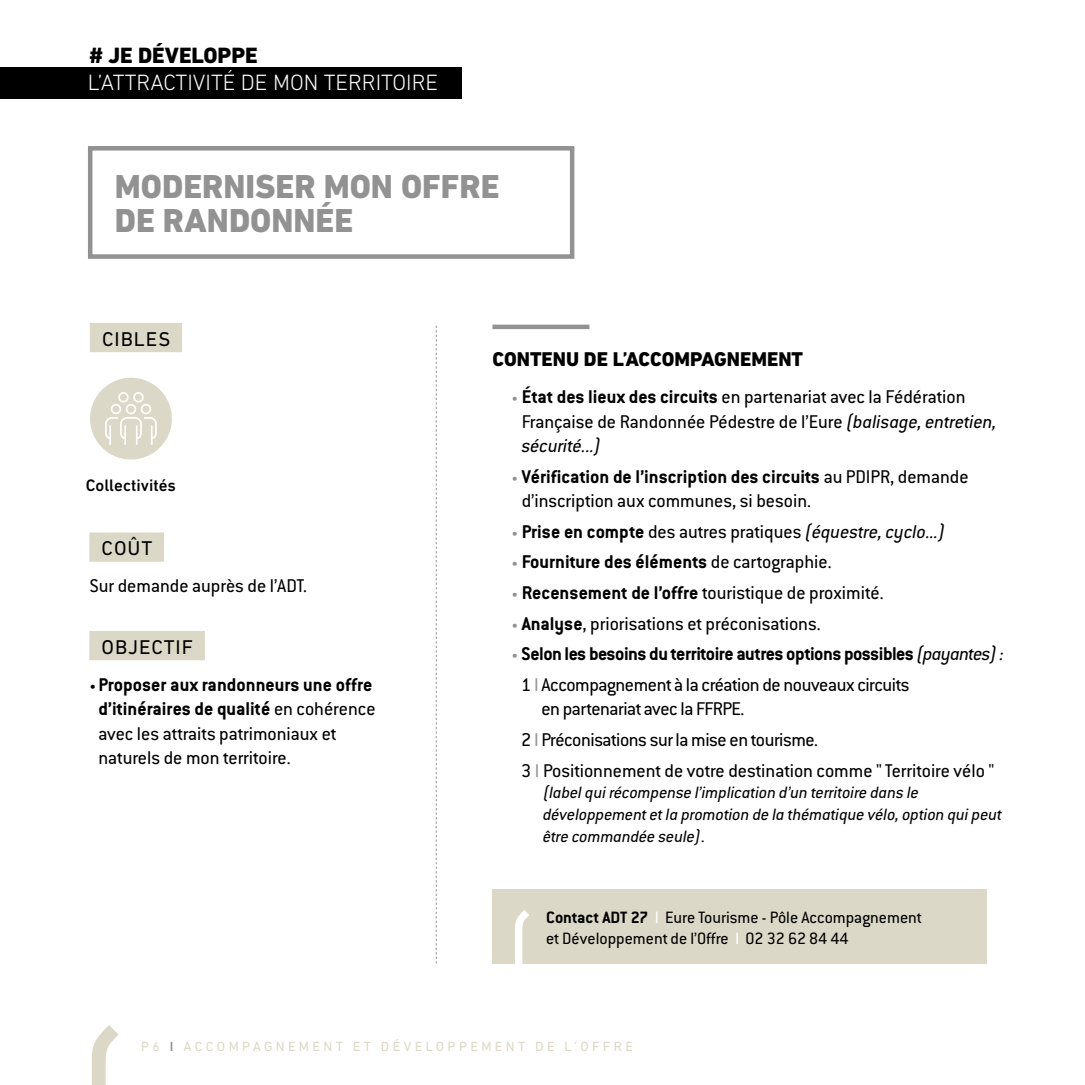
<style>
.page{position:relative;width:1085px;height:1085px;background:#fff}
.page>*{position:absolute;margin:0;border:0;box-sizing:border-box;transform-origin:0 0}
.t1{font:800 33.75px/33.8px "DIN Next LT Pro";color:#929292}
.t2{font:300 22.5px "DIN Next LT Pro";color:#fff}
.t3{font:800 22.5px "DIN Next LT Pro";color:#000}
.t4{font:20.25px/24.3px "Conduit ITC";color:#000}
.t5{font:20.25px/30.6px "Conduit ITC";letter-spacing:-.02em;color:#000}
.t6{font:700 20.25px/30.6px "Conduit ITC";letter-spacing:-.025em;color:#000}
.t7{font:italic 20.25px "Conduit ITC";color:#000}
.t8{font:700 20.25px "Conduit ITC";color:#000}
.t9{font:800 20.25px "DIN Next LT Pro";color:#000}
.t10{font:20.25px "DIN Next LT Pro";letter-spacing:.05em;color:#000}
.t11{font:italic 18px/21.6px "Conduit ITC";color:#000}
.t12{font:18px/21.6px "Conduit ITC";color:#000}
.t13{font:500 16.88px "DIN Next LT Pro";color:#000}
.t14{font:13.5px "DIN Next LT Pro";letter-spacing:.25em;color:#dcd8c7}
.s1{font-size:13.5px}
.s2{font-weight:700}
.s3{font-size:13.5px;color:#929292}
.s4{font-style:italic}
.s5{font-style:normal;font-size:13.5px;color:#929292}
.s6{font-weight:700;font-style:normal}
.s7{font-style:normal}
.s8{font-weight:400;font-size:13.5px;color:#929292}
.s9{font-weight:400}
.s10{font-weight:400;font-style:italic}
.s11{font-weight:400;color:#929292}
.s12{color:#929292}
.s13{color:#fff}
.s14{font-weight:500;color:#929292}
</style>
<div class="page">
<svg style="left:92px;top:1025px;width:27px;height:59px"></svg>
<svg style="left:436px;top:325px;width:1px;height:638px"></svg>
<div style="left:0;top:67px;width:462px;height:32px;background:#000"></div>
<div style="left:88px;top:146px;width:486px;height:113px;border:4px solid #929292"></div>
<div style="left:492px;top:324px;width:97px;height:5px;background:#929292"></div>
<div style="left:492px;top:888px;width:494px;height:75px;background:#dcd8c7"></div>
<svg style="left:515px;top:910px;width:14px;height:53px"></svg>
<div style="left:89px;top:532px;width:75px;height:29px;background:#dcd8c7"></div>
<div style="left:89px;top:631px;width:116px;height:29px;background:#dcd8c7"></div>
<div style="left:90px;top:323px;width:92px;height:29px;background:#dcd8c7"></div>
<div style="left:90px;top:377px;width:82px;height:82px;background:#dcd8c7;border-radius:50%"></div>
<svg style="left:105px;top:392px;width:52px;height:53px"></svg>
<p class="t3" style="left:89px;top:42px;width:170px"># JE DÉVELOPPE</p>
<p class="t2" style="left:88px;top:69px;width:351px">L’ATTRACTIVITÉ DE MON TERRITOIRE</p>
<h1 class="t1" style="left:115px;top:170px;width:386px">MODERNISER MON OFFRE<br>DE RANDONNÉE</h1>
<p class="t10" style="left:102px;top:327px;width:70px">CIBLES</p>
<p class="t13" style="left:86px;top:475px;width:92px">Collectivités</p>
<p class="t10" style="left:102px;top:536px;width:52px">COÛT</p>
<p class="t4" style="left:89px;top:573px;width:219px">Sur demande auprès de l’ADT.</p>
<p class="t10" style="left:102px;top:635px;width:93px">OBJECTIF</p>
<p class="t4" style="left:98px;top:671px;width:278px;text-indent:-9px"><span class="s1">•</span> <span class="s2">Proposer aux randonneurs une offre d’itinéraires de qualité</span> en cohérence avec les attraits patrimoniaux et naturels de mon territoire.</p>
<p class="t9" style="left:492px;top:347px;width:312px">CONTENU DE L’ACCOMPAGNEMENT</p>
<p class="t4" style="left:521px;top:384px;width:476px;text-indent:-10px"><span class="s3">•</span> <span class="s2">État des lieux des circuits</span> en partenariat avec la Fédération<br>Française de Randonnée Pédestre de l’Eure <span class="s4">(balisage, entretien, sécurité...)</span></p>
<p class="t4" style="left:521px;top:463px;width:448px;text-indent:-10px"><span class="s3">•</span> <span class="s2">Vérification de l’inscription des circuits</span> au PDIPR, demande d’inscription aux communes, si besoin.</p>
<p class="t7" style="left:511px;top:519px;width:435px"><span class="s5">•</span> <span class="s6">Prise en compte</span> <span class="s7">des autres pratiques</span> (équestre, cyclo...)</p>
<p class="t8" style="left:511px;top:549px;width:321px"><span class="s8">•</span> Fourniture des éléments <span class="s9">de cartographie.</span></p>
<p class="t4" style="left:511px;top:580px;width:373px"><span class="s3">•</span> <span class="s2">Recensement de l’offre</span> touristique de proximité.</p>
<p class="t4" style="left:511px;top:610px;width:310px"><span class="s3">•</span> <span class="s2">Analyse</span>, priorisations et préconisations.</p>
<p class="t6" style="left:521px;top:638px;width:484px;text-indent:-10px"><span class="s8">•</span> Selon les besoins du territoire autres options possibles <span class="s10">(payantes) :<br></span><span class="s9">1</span> <span class="s11">I</span> <span class="s9">Accompagnement à la création de nouveaux circuits</span></p>
<p class="t5" style="left:521px;top:693px;width:474px;text-indent:20px">en partenariat avec la FFRPE.<br>2 <span class="s12">I</span> Préconisations sur la mise en tourisme.<br>3 <span class="s12">I</span> Positionnement de votre destination comme " Territoire vélo "</p>
<p class="t11" style="left:543px;top:781px;width:460px">(label qui récompense l’implication d’un territoire dans le développement et la promotion de la thématique vélo, option qui peut être commandée seule)<span class="s7">.</span></p>
<p class="t12" style="left:546px;top:905px;width:377px"><span class="s2">Contact ADT 27</span> <span class="s13">I</span> Eure Tourisme - Pôle Accompagnement et Développement de l’Offre <span class="s13">I</span> 02 32 62 84 44</p>
<p class="t14" style="left:141px;top:1038px;width:493px">P6 <span class="s14">I</span> ACCOMPAGNEMENT ET DÉVELOPPEMENT DE L’OFFRE</p>
</div>
